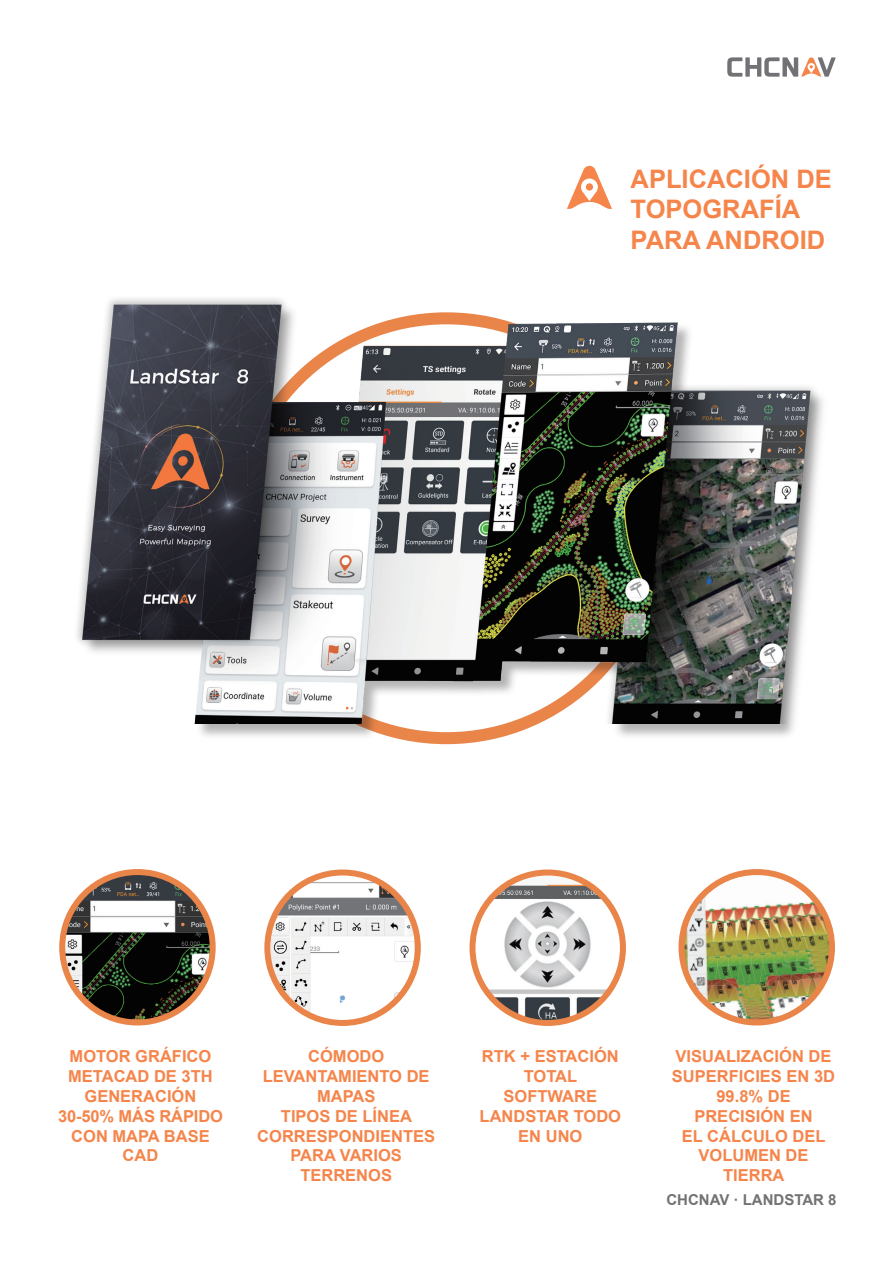
<style>
.page{position:relative;width:893px;height:1263px;background:#fff}
.page>*{position:absolute;margin:0;border:0;box-sizing:border-box;transform-origin:0 0}
.t1{font:700 25.5px/30.6px "Arial";color:#f5854b}
.t2{font:700 16.5px/19.8px "Arial";color:#f5854b;text-align:center}
.t3{font:700 15px "Arial";color:#727275}
</style>
<div class="page">
<svg style="left:727px;top:57px;width:109px;height:20px"></svg>
<svg style="left:567px;top:166px;width:45px;height:43px"></svg>
<div style="left:586px;top:183px;width:7px;height:8px;background:#f5854b;border-radius:4px"></div>
<img style="left:62px;top:872px;width:151px;height:150px;border-radius:75px">
<div style="left:59px;top:869px;width:157px;height:156px;border:6px solid #ea854a;border-radius:50%"></div>
<img style="left:472px;top:872px;width:151px;height:151px;border-radius:75px">
<div style="left:469px;top:869px;width:157px;height:157px;border:6px solid #ea854a;border-radius:50%"></div>
<img style="left:268px;top:872px;width:150px;height:151px;border-radius:72px">
<div style="left:264px;top:869px;width:157px;height:157px;border:6px solid #ea854a;border-radius:50%"></div>
<img style="left:681px;top:872px;width:151px;height:150px;border-radius:75px">
<div style="left:678px;top:869px;width:157px;height:156px;border:6px solid #ea854a;border-radius:50%"></div>
<div style="left:78px;top:298px;width:753px;height:443px;background:#231f20;opacity:.34"></div>
<img style="left:77px;top:298px;width:754px;height:426px">
<h1 class="t1" style="left:631px;top:164px;width:203px">APLICACIÓN DE<br>TOPOGRAFÍA<br>PARA ANDROID</h1>
<p class="t2" style="left:58px;top:1047px;width:166px">MOTOR GRÁFICO<br>METACAD DE 3TH<br>GENERACIÓN<br>30-50% MÁS RÁPIDO<br>CON MAPA BASE<br>CAD</p>
<p class="t2" style="left:480px;top:1047px;width:143px">RTK + ESTACIÓN<br>TOTAL<br>SOFTWARE<br>LANDSTAR TODO<br>EN UNO</p>
<p class="t2" style="left:257px;top:1047px;width:179px">CÓMODO<br>LEVANTAMIENTO DE<br>MAPAS<br>TIPOS DE LÍNEA<br>CORRESPONDIENTES<br>PARA VARIOS<br>TERRENOS</p>
<p class="t2" style="left:672px;top:1047px;width:165px">VISUALIZACIÓN DE<br>SUPERFICIES EN 3D<br>99.8% DE<br>PRECISIÓN EN<br>EL CÁLCULO DEL<br>VOLUMEN DE<br>TIERRA</p>
<p class="t3" style="left:666px;top:1189px;width:172px">CHCNAV · LANDSTAR 8</p>
</div>
